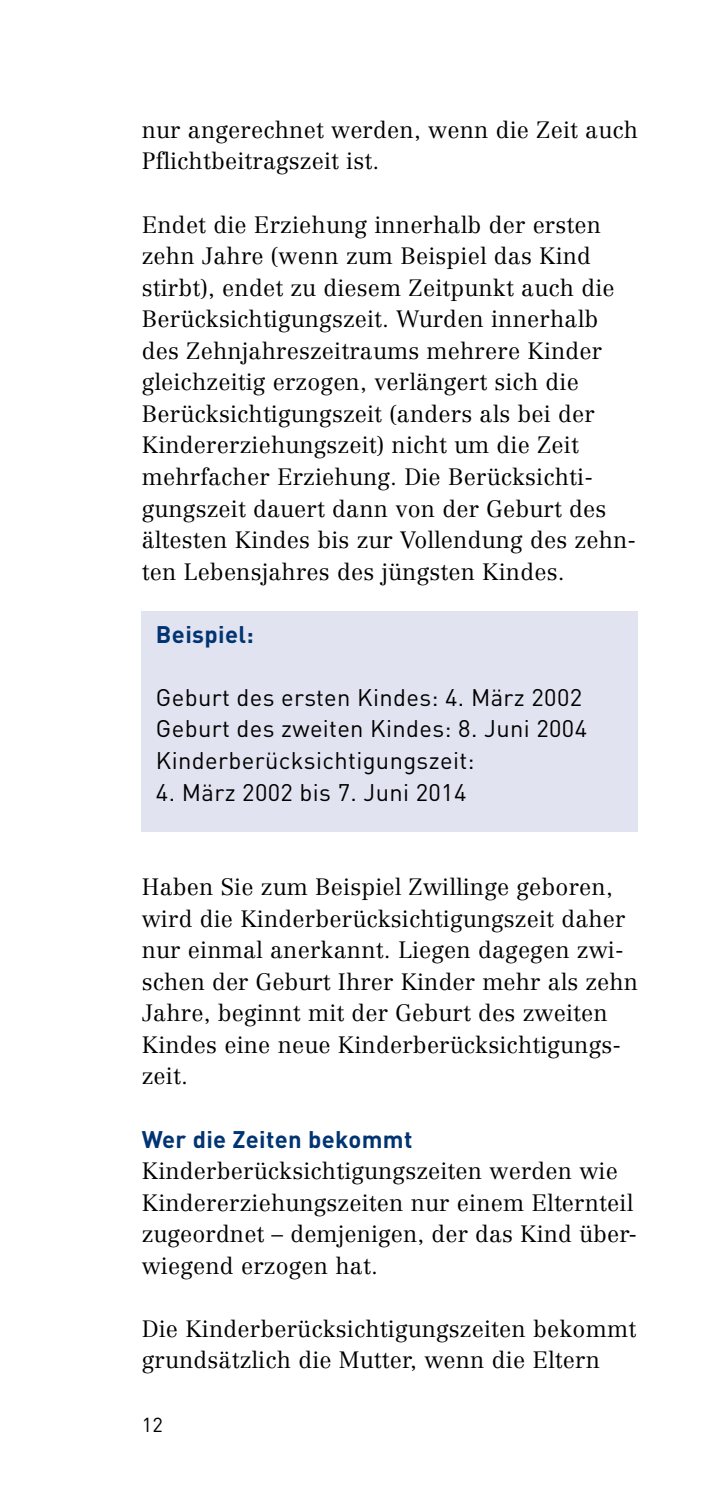
<style>
.page{position:relative;width:709px;height:1489px;background:#fff}
.page>*{position:absolute;margin:0;border:0;box-sizing:border-box;transform-origin:0 0}
.t1{font:23.75px "DIN";letter-spacing:.015em;color:#000}
.t2{font:700 23.75px "DIN";letter-spacing:.015em;color:#003472}
.t3{font:300 23.25px/31.5px "Centennial";letter-spacing:.01em;color:#000}
.t4{font:20px "DIN";color:#000}
</style>
<div class="page">
<div style="left:142px;top:611px;width:496px;height:221px;background:#e2e3f0"></div>
<p class="t3" style="left:142px;top:114px;width:498px">nur angerechnet werden, wenn die Zeit auch<br>Pflichtbeitragszeit ist.</p>
<p class="t3" style="left:142px;top:208px;width:496px">Endet die Erziehung innerhalb der ersten zehn Jahre (wenn zum Beispiel das Kind stirbt), endet zu diesem Zeitpunkt auch die Berücksichtigungszeit. Wurden innerhalb des Zehnjahreszeitraums mehrere Kinder gleichzeitig erzogen, verlängert sich die Berücksichtigungszeit (anders als bei der Kindererziehungszeit) nicht um die Zeit mehrfacher Erziehung. Die Berücksichti&shy;gungszeit dauert dann von der Geburt des ältesten Kindes bis zur Vollendung des zehn&shy;ten Lebensjahres des jüngsten Kindes.</p>
<h3 class="t2" style="left:156px;top:618px;width:99px">Beispiel:</h3>
<p class="t1" style="left:156px;top:682px;width:428px">Geburt des ersten Kindes: 4. März 2002</p>
<p class="t1" style="left:156px;top:714px;width:432px">Geburt des zweiten Kindes: 8. Juni 2004</p>
<p class="t1" style="left:156px;top:745px;width:320px">Kinderberücksichtigungszeit:</p>
<p class="t1" style="left:156px;top:777px;width:312px">4. März 2002 bis 7. Juni 2014</p>
<p class="t3" style="left:142px;top:871px;width:498px">Haben Sie zum Beispiel Zwillinge geboren, wird die Kinderberücksichtigungszeit daher nur einmal anerkannt. Liegen dagegen zwi&shy;schen der Geburt Ihrer Kinder mehr als zehn Jahre, beginnt mit der Geburt des zweiten Kindes eine neue Kinderberücksichtigungs&shy;zeit.</p>
<h3 class="t2" style="left:142px;top:1123px;width:272px">Wer die Zeiten bekommt</h3>
<p class="t3" style="left:142px;top:1154px;width:497px">Kinderberücksichtigungszeiten werden wie Kindererziehungszeiten nur einem Elternteil zugeordnet – demjenigen, der das Kind über&shy;wiegend erzogen hat.</p>
<p class="t3" style="left:142px;top:1312px;width:496px">Die Kinderberücksichtigungszeiten bekommt grundsätzlich die Mutter, wenn die Eltern</p>
<p class="t4" style="left:142px;top:1411px;width:23px">12</p>
</div>
